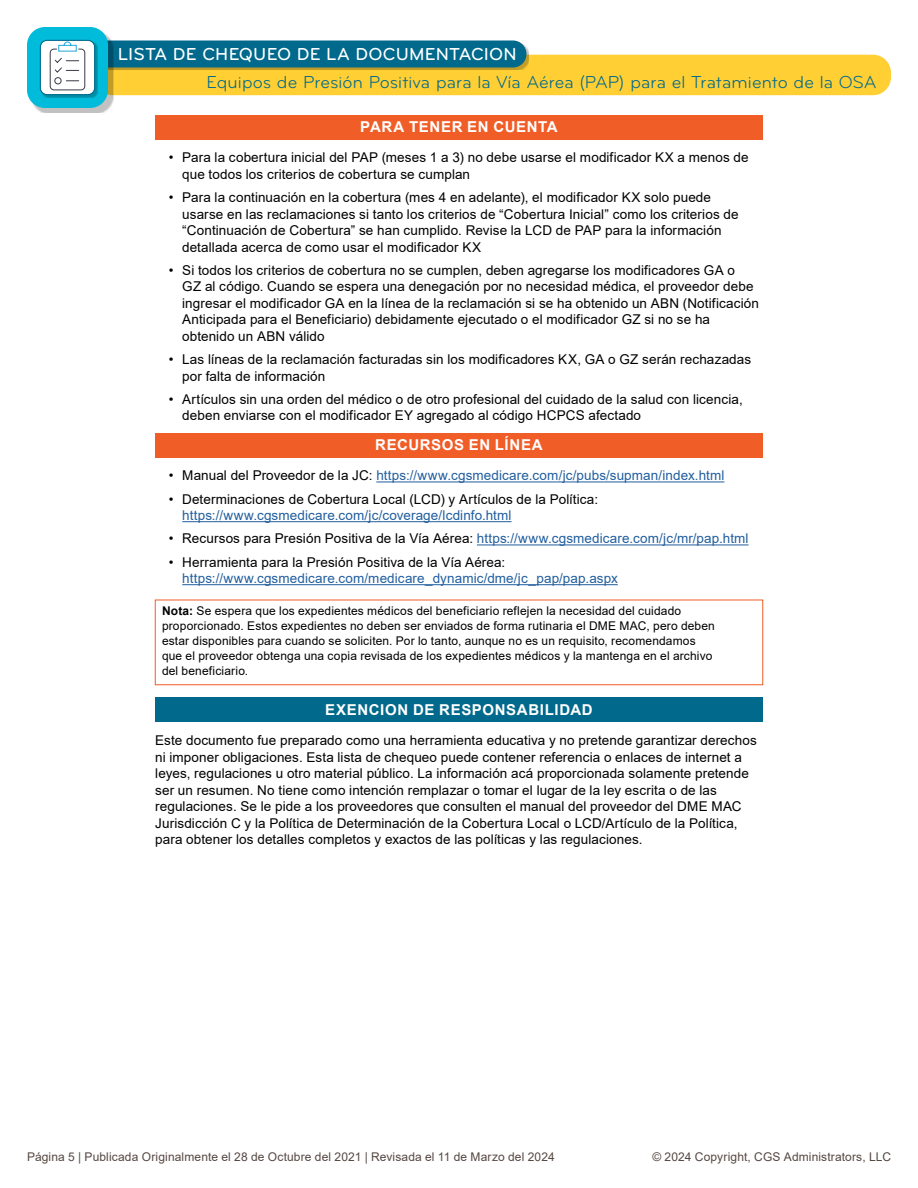
<style>
.page{position:relative;width:918px;height:1188px;background:#fff}
.page>*{position:absolute;margin:0;border:0;box-sizing:border-box;transform-origin:0 0}
.t1{font:18px "Bryant Pro";letter-spacing:.005em;color:#00698c}
.t2{font:500 18px "Bryant Pro";letter-spacing:.01em;color:#fff}
.t3{font:700 15px "Arial";letter-spacing:.045em;color:#fff}
.t4{font:13.5px/16.5px "Arial";letter-spacing:.01em;color:#000}
.t5{font:13.5px "Arial";letter-spacing:.005em;color:#215e9e}
.t6{font:12px/15px "Arial";letter-spacing:.01em;color:#000}
.t7{font:12px "Arial";letter-spacing:.01em;color:#554742}
.s1{color:#000}
.s2{font-weight:700}
</style>
<div class="page">
<div style="left:94px;top:55px;width:797px;height:40px;background:#ffcf34;border-radius:18px"></div>
<div style="left:96px;top:43px;width:433px;height:27px;background:#000;opacity:.25"></div>
<div style="left:94px;top:40px;width:432px;height:28px;background:#00698c;border-radius:14px"></div>
<div style="left:32px;top:32px;width:83px;height:81px;background:#000;opacity:.25"></div>
<div style="left:27px;top:27px;width:81px;height:81px;background:#00bcda;border-radius:18px"></div>
<div style="left:42px;top:42px;width:56px;height:56px;background:#000;opacity:.25"></div>
<div style="left:40px;top:40px;width:55px;height:55px;background:#fff;border-radius:7px"></div>
<div style="left:50px;top:49px;width:35px;height:41px;border:1px solid #3a3b47;border-radius:4px"></div>
<svg style="left:54px;top:42px;width:25px;height:43px"></svg>
<div style="left:40px;top:40px;width:55px;height:55px;border:1px solid #00698c;border-radius:7px"></div>
<div style="left:155px;top:115px;width:608px;height:25px;background:#f15d26"></div>
<div style="left:155px;top:433px;width:608px;height:25px;background:#f15d26"></div>
<hr style="left:376px;top:482px;width:348px;height:1px;background:#215e9e">
<hr style="left:182px;top:521px;width:330px;height:1px;background:#215e9e">
<hr style="left:477px;top:545px;width:272px;height:1px;background:#215e9e">
<hr style="left:182px;top:584px;width:436px;height:1px;background:#215e9e">
<div style="left:155px;top:600px;width:608px;height:85px;border:1px solid #f15d26"></div>
<div style="left:155px;top:698px;width:608px;height:24px;background:#00698c"></div>
<h1 class="t2" style="left:118px;top:43px;width:401px">LISTA DE CHEQUEO DE LA DOCUMENTACION</h1>
<h1 class="t1" style="left:207px;top:72px;width:672px">Equipos de Presión Positiva para la Vía Aérea (PAP) para el Tratamiento de la OSA</h1>
<p class="t3" style="left:360px;top:117px;width:199px">PARA TENER EN CUENTA</p>
<p class="t4" style="left:182px;top:149px;width:568px;text-indent:-14px">• Para la cobertura inicial del PAP (meses 1 a 3) no debe usarse el modificador KX a menos de que todos los criterios de cobertura se cumplan</p>
<p class="t4" style="left:182px;top:189px;width:558px;text-indent:-14px">• Para la continuación en la cobertura (mes 4 en adelante), el modificador KX solo puede usarse en las reclamaciones si tanto los criterios de “Cobertura Inicial” como los criterios de “Continuación de Cobertura” se han cumplido. Revise la LCD de PAP para la información detallada acerca de como usar el modificador KX</p>
<p class="t4" style="left:182px;top:262px;width:578px;text-indent:-14px">• Si todos los criterios de cobertura no se cumplen, deben agregarse los modificadores GA o<br>GZ al código. Cuando se espera una denegación por no necesidad médica, el proveedor debe ingresar el modificador GA en la línea de la reclamación si se ha obtenido un ABN (Notificación Anticipada para el Beneficiario) debidamente ejecutado o el modificador GZ si no se ha obtenido un ABN válido</p>
<p class="t4" style="left:182px;top:351px;width:570px;text-indent:-14px">• Las líneas de la reclamación facturadas sin los modificadores KX, GA o GZ serán rechazadas por falta de información</p>
<p class="t4" style="left:182px;top:391px;width:562px;text-indent:-14px">• Artículos sin una orden del médico o de otro profesional del cuidado de la salud con licencia, deben enviarse con el modificador EY agregado al código HCPCS afectado</p>
<p class="t3" style="left:375px;top:435px;width:169px">RECURSOS EN LÍNEA</p>
<p class="t5" style="left:169px;top:466px;width:557px"><span class="s1">• Manual del Proveedor de la JC:</span> https://www.cgsmedicare.com/jc/pubs/supman/index.html</p>
<p class="t4" style="left:169px;top:491px;width:431px">• Determinaciones de Cobertura Local (LCD) y Artículos de la Política:</p>
<p class="t5" style="left:182px;top:506px;width:331px">https://www.cgsmedicare.com/jc/coverage/lcdinfo.html</p>
<p class="t5" style="left:169px;top:529px;width:581px"><span class="s1">• Recursos para Presión Positiva de la Vía Aérea:</span> https://www.cgsmedicare.com/jc/mr/pap.html</p>
<p class="t4" style="left:169px;top:554px;width:338px">• Herramienta para la Presión Positiva de la Vía Aérea:</p>
<p class="t5" style="left:182px;top:569px;width:437px">https://www.cgsmedicare.com/medicare_dynamic/dme/jc_pap/pap.aspx</p>
<p class="t6" style="left:162px;top:604px;width:554px"><span class="s2">Nota:</span> Se espera que los expedientes médicos del beneficiario reflejen la necesidad del cuidado proporcionado. Estos expedientes no deben ser enviados de forma rutinaria el DME MAC, pero deben estar disponibles para cuando se soliciten. Por lo tanto, aunque no es un requisito, recomendamos que el proveedor obtenga una copia revisada de los expedientes médicos y la mantenga en el archivo del beneficiario.</p>
<p class="t3" style="left:325px;top:699px;width:269px">EXENCION DE RESPONSABILIDAD</p>
<p class="t4" style="left:155px;top:732px;width:603px">Este documento fue preparado como una herramienta educativa y no pretende garantizar derechos ni imponer obligaciones. Esta lista de chequeo puede contener referencia o enlaces de internet a leyes, regulaciones u otro material público. La información acá proporcionada solamente pretende ser un resumen. No tiene como intención remplazar o tomar el lugar de la ley escrita o de las regulaciones. Se le pide a los proveedores que consulten el manual del proveedor del DME MAC Jurisdicción C y la Política de Determinación de la Cobertura Local o LCD/Artículo de la Política, para obtener los detalles completos y exactos de las políticas y las regulaciones.</p>
<p class="t7" style="left:27px;top:1149px;width:529px">Página 5 | Publicada Originalmente el 28 de Octubre del 2021 | Revisada el 11 de Marzo del 2024</p>
<p class="t7" style="left:652px;top:1149px;width:240px">© 2024 Copyright, CGS Administrators, LLC</p>
</div>
